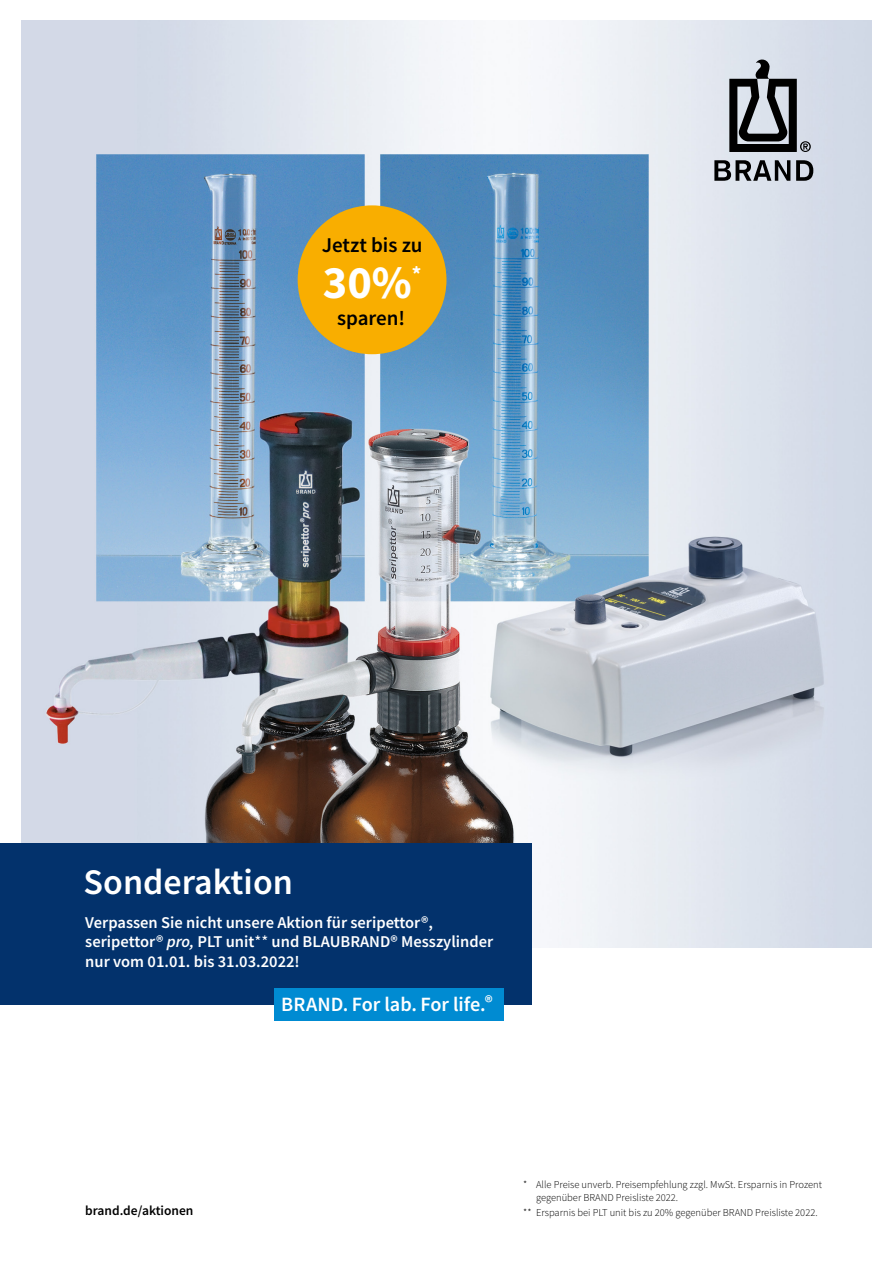
<style>
.page{position:relative;width:893px;height:1263px;background:#fff}
.page>*{position:absolute;margin:0;border:0;box-sizing:border-box;transform-origin:0 0}
.t1{font:700 46.5px "Source Sans Pro";color:#fff}
.t2{font:600 36px "Source Sans Pro";color:#fff}
.t3{font:600 21px "Source Sans Pro";color:#000}
.t4{font:600 20.25px "Source Sans Pro";letter-spacing:-.005em;color:#fff}
.t5{font:600 16.5px/19.8px "Source Sans Pro";color:#fff}
.t6{font:600 13.5px "Source Sans Pro";color:#000}
.t7{font:300 10.5px/12.6px "Source Sans Pro";color:#000}
.s1{font-style:italic}
.s2{font-weight:400}
.s3{font-size:18px}
</style>
<div class="page">
<img style="left:21px;top:20px;width:851px;height:928px">
<svg style="left:796px;top:160px;width:17px;height:21px"></svg>
<svg style="left:714px;top:160px;width:76px;height:21px;background:#707378"></svg>
<svg style="left:729px;top:60px;width:82px;height:92px;background:#7b7f85"></svg>
<div style="left:0;top:843px;width:531px;height:161px;background:#03326c"></div>
<div style="left:274px;top:988px;width:229px;height:32px;background:#008bd2"></div>
<div style="left:298px;top:205px;width:148px;height:149px;background:#f9ae00;border-radius:50%"></div>
<h3 class="t3" style="left:322px;top:232px;width:102px">Jetzt bis zu</h3>
<h1 class="t1" style="left:323px;top:251px;width:100px">30%<sup>*</sup></h1>
<h3 class="t3" style="left:337px;top:305px;width:70px">sparen!</h3>
<h2 class="t2" style="left:84px;top:860px;width:211px">Sonderaktion</h2>
<h3 class="t5" style="left:85px;top:912px;width:409px">Verpassen Sie nicht unsere Aktion für seripettor®, seripettor® <span class="s1">pro,</span> PLT unit<span class="s2">**</span> und BLAUBRAND® Messzylinder nur vom 01.01. bis 31.03.2022!</h3>
<h3 class="t4" style="left:281px;top:992px;width:213px">BRAND. For lab. For life.<span class="s3">®</span></h3>
<p class="t6" style="left:85px;top:1202px;width:110px">brand.de/aktionen</p>
<p class="t7" style="left:536px;top:1178px;width:288px;text-indent:-13px">* Alle Preise unverb. Preisempfehlung zzgl. MwSt. Ersparnis in Prozent gegenüber BRAND Preisliste 2022.</p>
<p class="t7" style="left:523px;top:1206px;width:296px">** Ersparnis bei PLT unit bis zu 20% gegenüber BRAND Preisliste 2022.</p>
</div>
